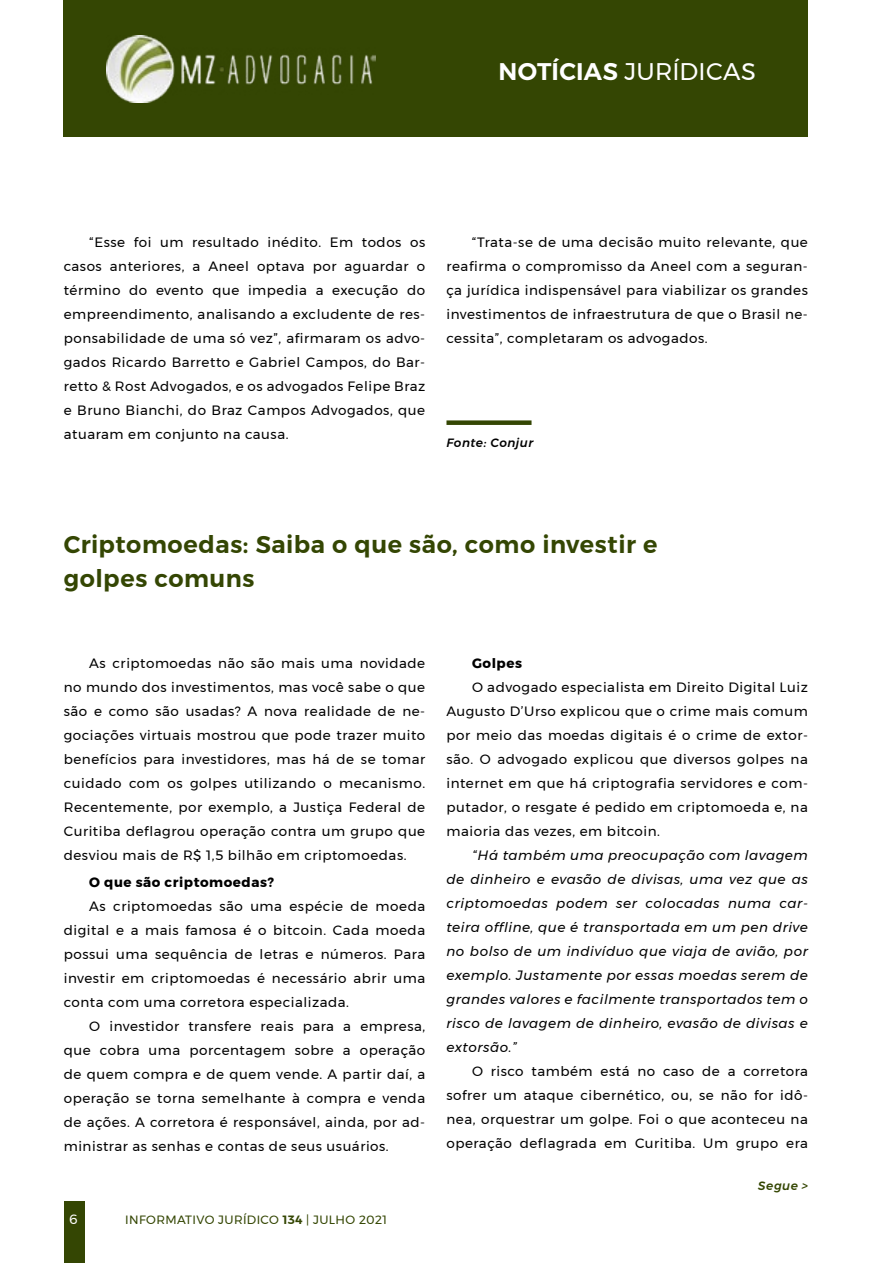
<style>
.page{position:relative;width:893px;height:1263px;background:#fff}
.page>*{position:absolute;margin:0;border:0;box-sizing:border-box;transform-origin:0 0}
.t1{font:600 24px/34.5px "Montserrat";letter-spacing:.025em;color:#344603}
.t2{font:24px "Montserrat";letter-spacing:.01em;color:#fff}
.t3{font:13.5px/24px "Montserrat";letter-spacing:.04em;color:#000;text-align:justify}
.t4{font:italic 13.5px/24px "Montserrat";letter-spacing:.04em;color:#000;text-align:justify}
.t5{font:700 13.5px "Montserrat";letter-spacing:.04em;color:#000}
.t6{font:13.5px "Montserrat";color:#fff}
.t7{font:12px "Montserrat";letter-spacing:.03em;color:#344603}
.t8{font:italic 500 12px "Montserrat";letter-spacing:.04em;color:#000}
.t9{font:italic 500 12px "Montserrat";letter-spacing:.04em;color:#344603}
.s1{font-weight:600}
</style>
<div class="page">
<div style="left:64px;top:1201px;width:21px;height:62px;background:#344603"></div>
<div style="left:64px;top:0;width:744px;height:136px;background:#344603"></div>
<img style="left:106px;top:36px;width:269px;height:67px">
<div style="left:446px;top:420px;width:85px;height:5px;background:#344603"></div>
<h1 class="t2" style="left:498px;top:53px;width:259px"><span class="s1">NOTÍCIAS</span> JURÍDICAS</h1>
<p class="t3" style="left:64px;top:230px;width:363px;text-indent:26px">“Esse foi um resultado inédito. Em todos os casos anteriores, a Aneel optava por aguardar o término do evento que impedia a execução do empreendimento, analisando a excludente de res&shy;ponsabilidade de uma só vez”, afirmaram os advo&shy;gados Ricardo Barretto e Gabriel Campos, do Bar&shy;retto &amp; Rost Advogados, e os advogados Felipe Braz e Bruno Bianchi, do Braz Campos Advogados, que atuaram em conjunto na causa.</p>
<p class="t3" style="left:446px;top:230px;width:363px;text-indent:26px">“Trata-se de uma decisão muito relevante, que reafirma o compromisso da Aneel com a seguran&shy;ça jurídica indispensável para viabilizar os grandes investimentos de infraestrutura de que o Brasil ne&shy;cessita”, completaram os advogados.</p>
<p class="t8" style="left:446px;top:433px;width:88px">Fonte: Conjur</p>
<h1 class="t1" style="left:64px;top:527px;width:595px">Criptomoedas: Saiba o que são, como investir e golpes comuns</h1>
<p class="t3" style="left:64px;top:651px;width:363px;text-indent:26px">As criptomoedas não são mais uma novidade no mundo dos investimentos, mas você sabe o que são e como são usadas? A nova realidade de ne&shy;gociações virtuais mostrou que pode trazer muito benefícios para investidores, mas há de se tomar cuidado com os golpes utilizando o mecanismo.<br>Recentemente, por exemplo, a Justiça Federal de Curitiba deflagrou operação contra um grupo que desviou mais de R$ 1,5 bilhão em criptomoedas.</p>
<p class="t5" style="left:89px;top:871px;width:186px">O que são criptomoedas?</p>
<p class="t3" style="left:64px;top:894px;width:363px;text-indent:26px">As criptomoedas são uma espécie de moeda digital e a mais famosa é o bitcoin. Cada moeda possui uma sequência de letras e números. Para investir em criptomoedas é necessário abrir uma conta com uma corretora especializada.</p>
<p class="t3" style="left:64px;top:1014px;width:363px;text-indent:26px">O investidor transfere reais para a empresa, que cobra uma porcentagem sobre a operação de quem compra e de quem vende. A partir daí, a operação se torna semelhante à compra e venda de ações. A corretora é responsável, ainda, por ad&shy;ministrar as senhas e contas de seus usuários.</p>
<p class="t6" style="left:69px;top:1208px;width:10px">6</p>
<p class="t7" style="left:125px;top:1210px;width:263px">INFORMATIVO JURÍDICO <span class="s1">134</span> | JULHO 2021</p>
<p class="t5" style="left:472px;top:652px;width:52px">Golpes</p>
<p class="t3" style="left:446px;top:675px;width:363px;text-indent:26px">O advogado especialista em Direito Digital Luiz Augusto D’Urso explicou que o crime mais comum por meio das moedas digitais é o crime de extor&shy;são. O advogado explicou que diversos golpes na internet em que há criptografia servidores e com&shy;putador, o resgate é pedido em criptomoeda e, na maioria das vezes, em bitcoin.</p>
<p class="t4" style="left:446px;top:843px;width:363px;text-indent:26px">“Há também uma preocupação com lavagem de dinheiro e evasão de divisas, uma vez que as criptomoedas podem ser colocadas numa car&shy;teira offline, que é transportada em um pen drive no bolso de um indivíduo que viaja de avião, por exemplo. Justamente por essas moedas serem de grandes valores e facilmente transportados tem o risco de lavagem de dinheiro, evasão de divisas e extorsão.”</p>
<p class="t3" style="left:446px;top:1059px;width:363px;text-indent:26px">O risco também está no caso de a corretora sofrer um ataque cibernético, ou, se não for idô&shy;nea, orquestrar um golpe. Foi o que aconteceu na operação deflagrada em Curitiba. Um grupo era</p>
<p class="t9" style="left:758px;top:1176px;width:51px">Segue &gt;</p>
</div>
